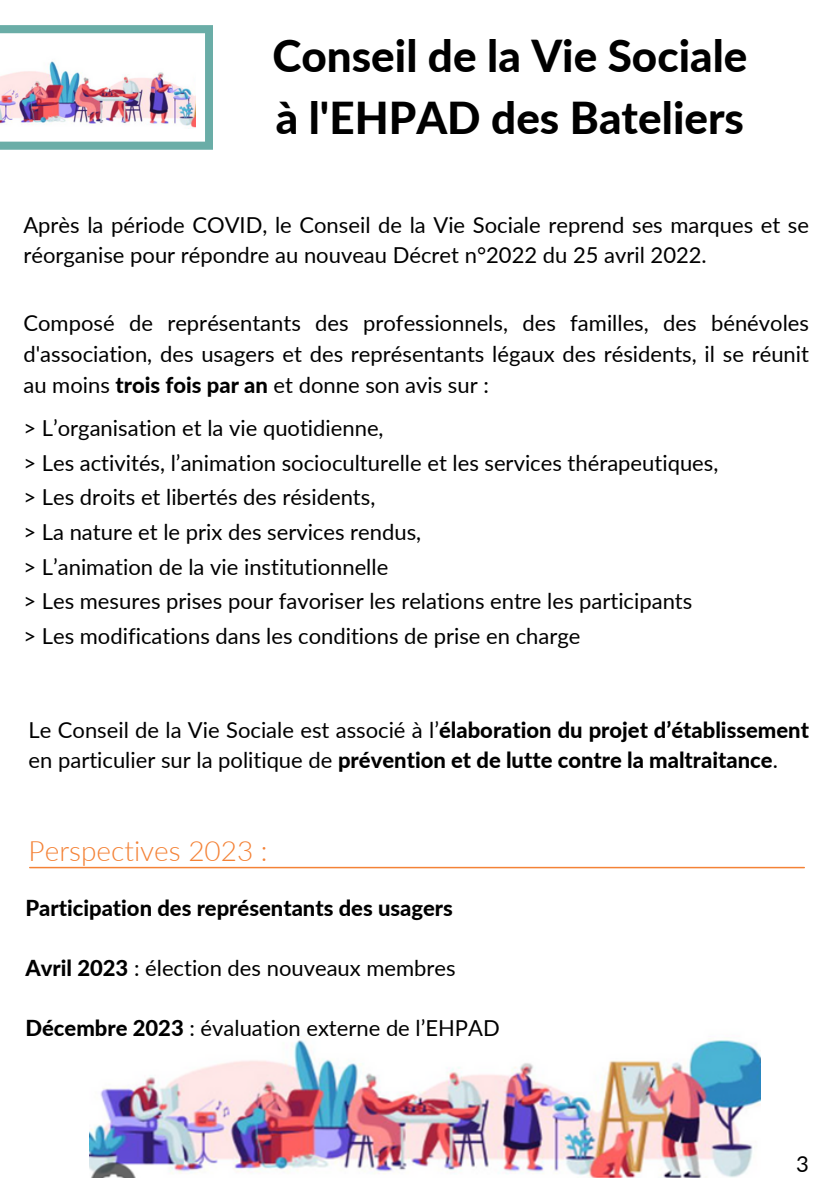
<style>
.page{position:relative;width:839px;height:1191px;background:#fff}
.page>*{position:absolute;margin:0;border:0;box-sizing:border-box;transform-origin:0 0}
.t1{font:800 44px/61.6px "Lato";color:#000}
.t2{font:300 28px "Lato";color:#f48236}
.t3{font:22px/30.6px "Lato";color:#000}
.t4{font:800 22px/30px "Lato";color:#000}
.s1{font-weight:800}
.s2{font-weight:400}
</style>
<div class="page">
<svg style="left:0;top:25px;width:213px;height:125px"></svg>
<img style="left:0;top:48px;width:196px;height:81px">
<hr style="left:30px;top:867px;width:774px;height:1px;background:#f48236">
<img style="left:90px;top:1040px;width:670px;height:138px">
<p class="t1" style="left:272px;top:25px;width:476px">Conseil de la Vie Sociale à l'EHPAD des Bateliers</p>
<p class="t3" style="left:23px;top:210px;width:787px;line-height:30px">Après la période COVID, le Conseil de la Vie Sociale reprend ses marques et se réorganise pour répondre au nouveau Décret n°2022 du 25 avril 2022.</p>
<p class="t3" style="left:23px;top:308px;width:787px;text-align:justify">Composé de représentants des professionnels, des familles, des bénévoles d'association, des usagers et des représentants légaux des résidents, il se réunit au moins <span class="s1">trois fois par an</span> et donne son avis sur :</p>
<p class="t3" style="left:23px;top:412px;width:362px">&gt; L’organisation et la vie quotidienne,</p>
<p class="t3" style="left:23px;top:447px;width:696px">&gt; Les activités, l’animation socioculturelle et les services thérapeutiques,</p>
<p class="t3" style="left:23px;top:482px;width:353px">&gt; Les droits et libertés des résidents,</p>
<p class="t3" style="left:23px;top:516px;width:399px">&gt; La nature et le prix des services rendus,</p>
<p class="t3" style="left:23px;top:551px;width:366px">&gt; L’animation de la vie institutionnelle</p>
<p class="t3" style="left:23px;top:586px;width:670px">&gt; Les mesures prises pour favoriser les relations entre les participants</p>
<p class="t3" style="left:23px;top:620px;width:558px">&gt; Les modifications dans les conditions de prise en charge</p>
<p class="t4" style="left:29px;top:715px;width:781px"><span class="s2">Le Conseil de la Vie Sociale est associé à l’</span>élaboration du projet d’établissement <span class="s2">en particulier sur la politique de</span> prévention et de lutte contre la maltraitance<span class="s2">.</span></p>
<p class="t2" style="left:29px;top:833px;width:240px">Perspectives 2023 :</p>
<p class="t4" style="left:25px;top:893px;width:429px">Participation des représentants des usagers</p>
<p class="t3" style="left:25px;top:952px;width:432px"><span class="s1">Avril 2023</span> : élection des nouveaux membres</p>
<p class="t3" style="left:25px;top:1012px;width:476px"><span class="s1">Décembre 2023</span> : évaluation externe de l’EHPAD</p>
<p class="t3" style="left:796px;top:1148px;width:14px">3</p>
</div>
